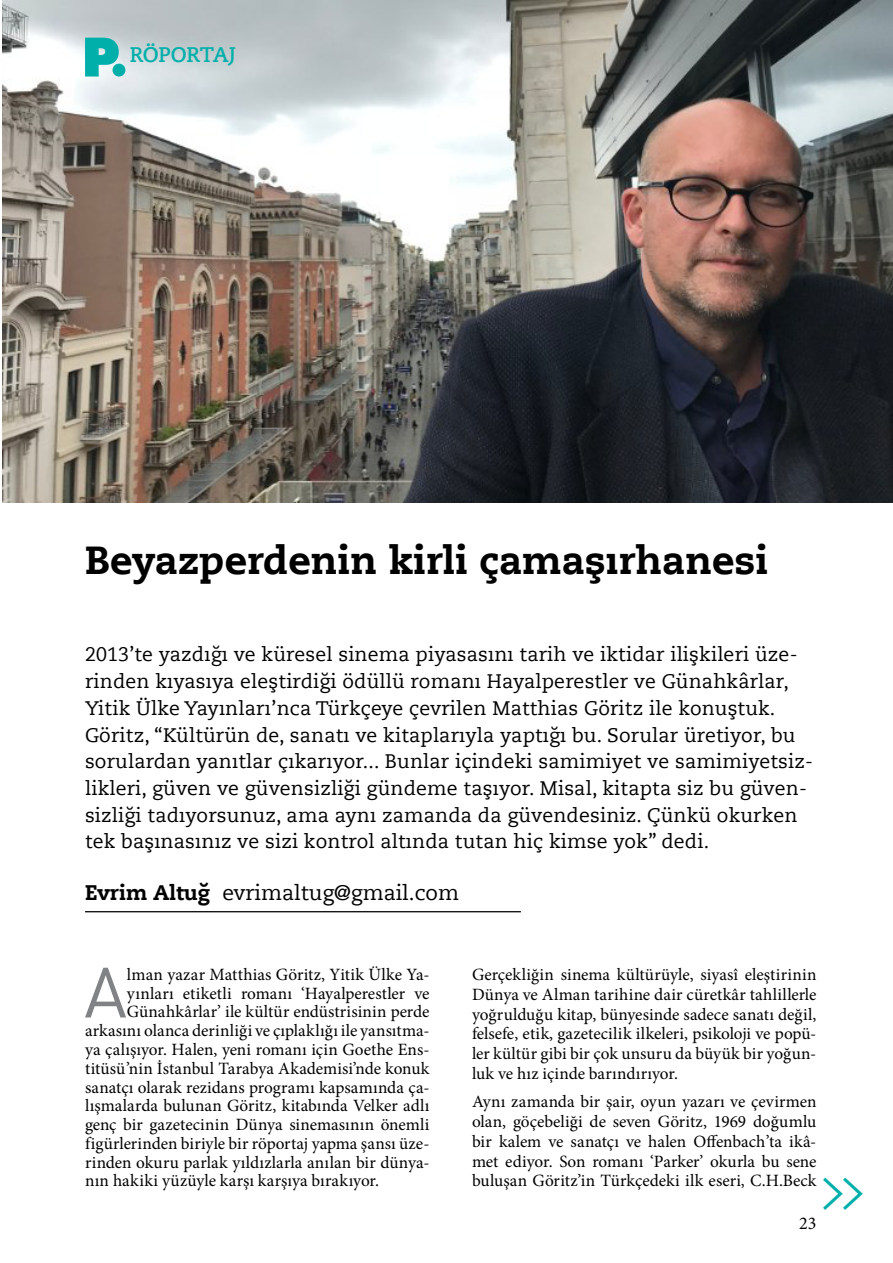
<style>
.page{position:relative;width:893px;height:1263px;background:#fff}
.page>*{position:absolute;margin:0;border:0;box-sizing:border-box;transform-origin:0 0}
.t1{font:69.9px "DIN Pro";color:#808285}
.t2{font:italic 700 45px "Letter Gothic Std";color:#00aeaa}
.t3{font:700 39px "Caecilia LT Std Roman";color:#000}
.t4{font:21px "Caecilia LT Std Roman";color:#000}
.t5{font:300 21px "Caecilia LT Std";letter-spacing:-.015em;color:#00afaa}
.t6{font:19.5px/26.7px "Caecilia LT Std Roman";letter-spacing:.01em;color:#000}
.t7{font:18px "Minion Pro";color:#000}
.t8{font:17.25px/19.8px "Minion Pro";letter-spacing:.005em;color:#000;text-align:justify}
.s1{font-weight:700}
</style>
<div class="page">
<img style="left:2px;top:0;width:891px;height:502px">
<svg style="left:85px;top:38px;width:34px;height:39px"></svg>
<div style="left:113px;top:64px;width:12px;height:13px;background:#00afaa;border-radius:50%"></div>
<hr style="left:85px;top:911px;width:436px;height:1px;background:#000">
<p class="t5" style="left:130px;top:41px;width:108px">RÖPORTAJ</p>
<h3 class="t3" style="left:85px;top:535px;width:685px">Beyazperdenin kirli çamaşırhanesi</h3>
<p class="t6" style="left:85px;top:641px;width:730px">2013’te yazdığı ve küresel sinema piyasasını tarih ve iktidar ilişkileri üze&shy;rinden kıyasıya eleştirdiği ödüllü romanı Hayalperestler ve Günahkârlar, Yitik Ülke Yayınları’nca Türkçeye çevrilen Matthias Göritz ile konuştuk.<br>Göritz, “Kültürün de, sanatı ve kitaplarıyla yaptığı bu. Sorular üretiyor, bu sorulardan yanıtlar çıkarıyor... Bunlar içindeki samimiyet ve samimiyetsiz&shy;likleri, güven ve güvensizliği gündeme taşıyor. Misal, kitapta siz bu güven&shy;sizliği tadıyorsunuz, ama aynı zamanda da güvendesiniz. Çünkü okurken tek başınasınız ve sizi kontrol altında tutan hiç kimse yok” dedi.</p>
<p class="t4" style="left:85px;top:879px;width:376px"><span class="s1">Evrim Altuğ</span> evrimaltug@gmail.com</p>
<h1 class="t1" style="left:84px;top:937px;width:44px">A</h1>
<p class="t8" style="left:127px;top:965px;width:304px">lman yazar Matthias Göritz, Yitik Ülke Ya-</p>
<p class="t8" style="left:127px;top:983px;width:304px">yınları etiketli romanı ‘Hayalperestler ve</p>
<p class="t8" style="left:127px;top:1002px;width:304px">Günahkârlar’ ile kültür endüstrisinin perde</p>
<p class="t8" style="left:85px;top:1021px;width:346px">arkasını olanca derinliği ve çıplaklığı ile yansıtma-</p>
<p class="t8" style="left:85px;top:1040px;width:346px">ya çalışıyor. Halen, yeni romanı için Goethe Ens-</p>
<p class="t8" style="left:85px;top:1058px;width:346px">titüsü’nin İstanbul Tarabya Akademisi’nde konuk</p>
<p class="t8" style="left:85px;top:1077px;width:346px">sanatçı olarak rezidans programı kapsamında ça-</p>
<p class="t8" style="left:85px;top:1096px;width:346px">lışmalarda bulunan Göritz, kitabında Velker adlı</p>
<p class="t8" style="left:85px;top:1115px;width:346px">genç bir gazetecinin Dünya sinemasının önemli</p>
<p class="t8" style="left:85px;top:1133px;width:346px">figürlerinden biriyle bir röportaj yapma şansı üze-</p>
<p class="t8" style="left:85px;top:1152px;width:346px">rinden okuru parlak yıldızlarla anılan bir dünya-</p>
<p class="t8" style="left:85px;top:1171px;width:296px">nın hakiki yüzüyle karşı karşıya bırakıyor.</p>
<p class="t8" style="left:472px;top:965px;width:346px">Gerçekliğin sinema kültürüyle, siyasî eleştirinin Dünya ve Alman tarihine dair cüretkâr tahlillerle yoğrulduğu kitap, bünyesinde sadece sanatı değil, felsefe, etik, gazetecilik ilkeleri, psikoloji ve popü&shy;ler kültür gibi bir çok unsuru da büyük bir yoğun&shy;luk ve hız içinde barındırıyor.</p>
<p class="t8" style="left:472px;top:1092px;width:346px">Aynı zamanda bir şair, oyun yazarı ve çevirmen olan, göçebeliği de seven Göritz, 1969 doğumlu bir kalem ve sanatçı ve halen Offenbach’ta ikâ&shy;met ediyor. Son romanı ‘Parker’ okurla bu sene buluşan Göritz’in Türkçedeki ilk eseri, C.H.Beck</p>
<h2 class="t2" style="left:816px;top:1166px;width:49px">&gt;&gt;</h2>
<p class="t7" style="left:799px;top:1211px;width:19px">23</p>
</div>
